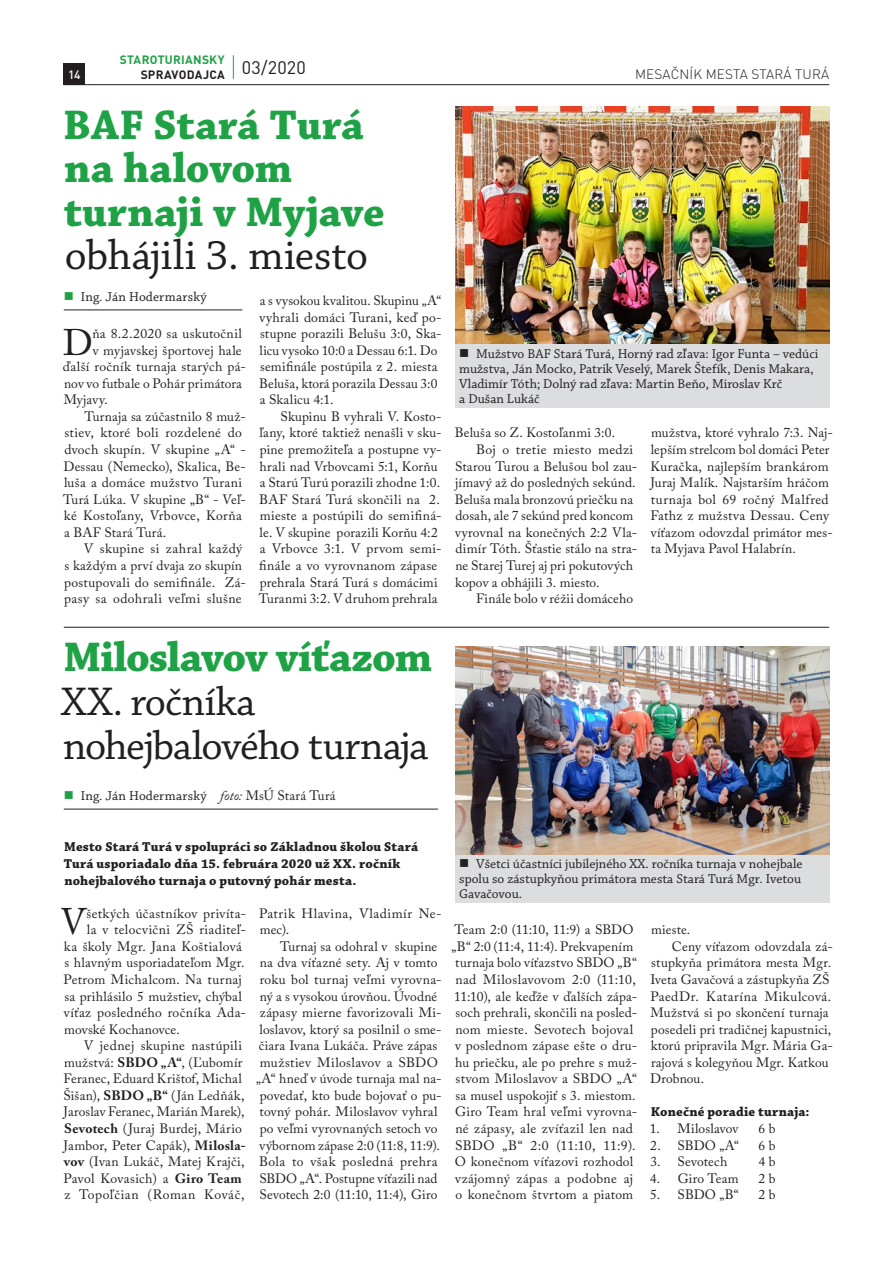
<style>
.page{position:relative;width:893px;height:1263px;background:#fff}
.page>*{position:absolute;margin:0;border:0;box-sizing:border-box;transform-origin:0 0}
.t1{font:700 43.5px/43.5px "Chaparral Pro";letter-spacing:-.015em;color:#1fa245}
.t2{font:43.5px "Chaparral Pro";letter-spacing:-.01em;color:#231f20}
.t3{font:42px/43.5px "Chaparral Pro";letter-spacing:-.02em;color:#231f20}
.t4{font:36.75px "Adobe Caslon Pro";color:#231f20}
.t5{font:13.5px/16.5px "Adobe Caslon Pro";letter-spacing:.015em;color:#231f20}
.t6{font:13.5px/15px "Chaparral Pro";color:#231f20}
.t7{font:700 13.5px/16.5px "Chaparral Pro";letter-spacing:.015em;color:#231f20}
.t8{font:13.5px/16.5px "Adobe Caslon Pro";letter-spacing:.035em;color:#231f20}
.t9{font:13.5px "Adobe Caslon Pro";letter-spacing:.04em;color:#231f20}
.t10{font:300 13.5px "DIN Pro";letter-spacing:.01em;color:#231f20}
.t11{font:700 12px/14.4px "DIN Pro";letter-spacing:.02em;color:#1fa245}
.t12{font:500 12px "DIN Pro";color:#fff}
.s1{color:#231f20}
.s2{color:#1fa245}
.s3{font-family:"Adobe Caslon Pro";font-style:italic}
.s4{font-family:"Adobe Caslon Pro"}
.s5{font-weight:700}
</style>
<div class="page">
<div style="left:64px;top:64px;width:21px;height:21px;background:#231f20"></div>
<hr style="left:64px;top:84px;width:765px;height:1px;background:#231f20">
<svg style="left:233px;top:55px;width:1px;height:24px"></svg>
<hr style="left:64px;top:310px;width:178px;height:1px;background:#231f20">
<hr style="left:64px;top:627px;width:765px;height:1px;background:#231f20">
<hr style="left:64px;top:809px;width:374px;height:1px;background:#231f20">
<img style="left:455px;top:106px;width:374px;height:238px">
<div style="left:455px;top:344px;width:374px;height:64px;background:#dcdddf"></div>
<div style="left:455px;top:854px;width:374px;height:49px;background:#dcdddf"></div>
<img style="left:455px;top:646px;width:374px;height:208px">
<p class="t11" style="left:141px;top:52px;width:167px;text-indent:-21px">STAROTURIANSKY<br><span class="s1">SPRAVODAJCA</span> <sup>03/2020</sup></p>
<h1 class="t1" style="left:63px;top:104px;width:323px">BAF Stará Turá na halovom turnaji v Myjave</h1>
<h1 class="t2" style="left:65px;top:231px;width:305px">obhájili 3. miesto</h1>
<p class="t6" style="left:64px;top:290px;width:144px"><span class="s2">■</span> Ing. Ján Hodermarský</p>
<h3 class="t4" style="left:63px;top:320px;width:31px">D</h3>
<p class="t5" style="left:92px;top:325px;width:151px">ňa 8.2.2020 sa uskutočnil</p>
<p class="t12" style="left:68px;top:67px;width:14px">14</p>
<p class="t10" style="left:635px;top:65px;width:195px">MESAČNÍK MESTA STARÁ TURÁ</p>
<p class="t5" style="left:259px;top:292px;width:184px">a s vysokou kvalitou. Skupinu „A“ vyhrali domáci Turani, keď po&shy;stupne porazili Belušu 3:0, Ska&shy;licu vysoko 10:0 a Dessau 6:1. Do semifinále postúpila z 2. miesta<br>Beluša, ktorá porazila Dessau 3:0 a Skalicu 4:1.</p>
<p class="t5" style="left:259px;top:408px;width:184px;text-indent:22px">Skupinu B vyhrali V. Kosto&shy;ľany, ktoré taktiež nenašli v sku&shy;pine premožiteľa a postupne vy&shy;hrali nad Vrbovcami 5:1, Korňu a Starú Turú porazili zhodne 1:0.<br>BAF Stará Turá skončili na 2. mieste a postúpili do semifiná&shy;le. V skupine porazili Korňu 4:2 a Vrbovce 3:1. V prvom semi&shy;finále a vo vyrovnanom zápase prehrala Stará Turá s domácimi<br>Turanmi 3:2. V druhom prehrala</p>
<p class="t5" style="left:93px;top:342px;width:151px">v myjavskej športovej hale</p>
<p class="t5" style="left:63px;top:358px;width:185px">ďalší ročník turnaja starých pá-</p>
<p class="t5" style="left:64px;top:375px;width:179px">nov vo futbale o Pohár primátora</p>
<p class="t5" style="left:64px;top:391px;width:46px">Myjavy.</p>
<p class="t5" style="left:85px;top:408px;width:163px">Turnaja sa zúčastnilo 8 muž-</p>
<p class="t5" style="left:64px;top:425px;width:179px">stiev, ktoré boli rozdelené do</p>
<p class="t5" style="left:64px;top:441px;width:183px">dvoch skupín. V skupine „A“ -</p>
<p class="t5" style="left:63px;top:458px;width:184px">Dessau (Nemecko), Skalica, Be-</p>
<p class="t5" style="left:64px;top:474px;width:179px">luša a domáce mužstvo Turani</p>
<p class="t5" style="left:63px;top:491px;width:184px">Turá Lúka. V skupine „B“ - Veľ-</p>
<p class="t5" style="left:64px;top:507px;width:179px">ké Kostoľany, Vrbovce, Korňa</p>
<p class="t5" style="left:64px;top:524px;width:103px">a BAF Stará Turá.</p>
<p class="t8" style="left:84px;top:540px;width:160px">V skupine si zahral každý</p>
<p class="t5" style="left:64px;top:557px;width:179px">s každým a prví dvaja zo skupín</p>
<p class="t5" style="left:64px;top:574px;width:183px">postupovali do semifinále. Zá-</p>
<p class="t5" style="left:64px;top:590px;width:179px">pasy sa odohrali veľmi slušne</p>
<p class="t6" style="left:459px;top:347px;width:361px">■ Mužstvo BAF Stará Turá, Horný rad zľava: Igor Funta – vedúci mužstva, Ján Mocko, Patrik Veselý, Marek Štefík, Denis Makara, Vladimír Tóth; Dolný rad zľava: Martin Beňo, Miroslav Krč<br>a Dušan Lukáč</p>
<p class="t5" style="left:455px;top:425px;width:162px">Beluša so Z. Kostoľanmi 3:0.</p>
<p class="t5" style="left:476px;top:441px;width:159px">Boj o tretie miesto medzi</p>
<p class="t5" style="left:455px;top:458px;width:184px">Starou Turou a Belušou bol zau-</p>
<p class="t5" style="left:455px;top:474px;width:182px">jímavý až do posledných sekúnd.</p>
<p class="t5" style="left:455px;top:491px;width:180px">Beluša mala bronzovú priečku na</p>
<p class="t5" style="left:456px;top:507px;width:179px">dosah, ale 7 sekúnd pred koncom</p>
<p class="t5" style="left:455px;top:524px;width:184px">vyrovnal na konečných 2:2 Vla-</p>
<p class="t5" style="left:456px;top:540px;width:183px">dimír Tóth. Šťastie stálo na stra-</p>
<p class="t5" style="left:455px;top:557px;width:179px">ne Starej Turej aj pri pokutových</p>
<p class="t5" style="left:455px;top:574px;width:146px">kopov a obhájili 3. miesto.</p>
<p class="t5" style="left:476px;top:590px;width:159px">Finále bolo v réžii domáceho</p>
<p class="t5" style="left:650px;top:425px;width:184px">mužstva, ktoré vyhralo 7:3. Naj&shy;lepším strelcom bol domáci Peter<br>Kuračka, najlepším brankárom<br>Juraj Malík. Najstarším hráčom turnaja bol 69 ročný Malfred<br>Fathz z mužstva Dessau. Ceny víťazom odovzdal primátor mes&shy;ta Myjava Pavol Halabrín.</p>
<h1 class="t1" style="left:63px;top:637px;width:370px">Miloslavov víťazom</h1>
<h2 class="t3" style="left:61px;top:682px;width:369px">XX. ročníka nohejbalového turnaja</h2>
<p class="t6" style="left:64px;top:789px;width:273px"><span class="s2">■</span> Ing. Ján Hodermarský <span class="s3">foto:</span> <span class="s4">MsÚ Stará Turá</span></p>
<p class="t7" style="left:64px;top:839px;width:356px">Mesto Stará Turá v spolupráci so Základnou školou Stará<br>Turá usporiadalo dňa 15. februára 2020 už XX. ročník nohejbalového turnaja o putovný pohár mesta.</p>
<h3 class="t4" style="left:61px;top:900px;width:27px">V</h3>
<p class="t8" style="left:86px;top:905px;width:161px">šetkých účastníkov privíta-</p>
<p class="t8" style="left:259px;top:905px;width:184px">Patrik Hlavina, Vladimír Ne&shy;mec).</p>
<p class="t5" style="left:256px;top:938px;width:187px;text-indent:24px">Turnaj sa odohral v skupine na dva víťazné sety. Aj v tomto roku bol turnaj veľmi vyrovna&shy;ný a s vysokou úrovňou. Úvodné zápasy mierne favorizovali Mi&shy;loslavov, ktorý sa posilnil o sme&shy;čiara Ivana Lukáča. Práve zápas mužstiev Miloslavov a SBDO „A“ hneď v úvode turnaja mal na&shy;povedať, kto bude bojovať o pu&shy;tovný pohár. Miloslavov vyhral po veľmi vyrovnaných setoch vo výbornom zápase 2:0 (11:8, 11:9).<br>Bola to však posledná prehra<br>SBDO „A“. Postupne víťazili nad<br>Sevotech 2:0 (11:10, 11:4), Giro</p>
<p class="t5" style="left:87px;top:921px;width:161px">la v telocvični ZŠ riaditeľ-</p>
<p class="t5" style="left:64px;top:938px;width:179px">ka školy Mgr. Jana Koštialová</p>
<p class="t5" style="left:64px;top:954px;width:182px">s hlavným usporiadateľom Mgr.</p>
<p class="t5" style="left:64px;top:971px;width:180px">Petrom Michalcom. Na turnaj</p>
<p class="t5" style="left:64px;top:987px;width:179px">sa prihlásilo 5 mužstiev, chýbal</p>
<p class="t5" style="left:64px;top:1004px;width:184px">víťaz posledného ročníka Ada-</p>
<p class="t5" style="left:64px;top:1021px;width:117px">movské Kochanovce.</p>
<p class="t5" style="left:84px;top:1037px;width:160px">V jednej skupine nastúpili</p>
<p class="t5" style="left:64px;top:1054px;width:180px">mužstvá: <span class="s5">SBDO „A“</span>, (Ľubomír</p>
<p class="t5" style="left:64px;top:1070px;width:180px">Feranec, Eduard Krištof, Michal</p>
<p class="t5" style="left:63px;top:1087px;width:183px">Šišan), <span class="s5">SBDO „B“</span> (Ján Ledňák,</p>
<p class="t5" style="left:64px;top:1103px;width:182px">Jaroslav Feranec, Marián Marek),</p>
<p class="t5" style="left:64px;top:1120px;width:179px"><span class="s5">Sevotech</span> (Juraj Burdej, Mário</p>
<p class="t5" style="left:64px;top:1136px;width:184px">Jambor, Peter Capák), <span class="s5">Milosla-</span></p>
<p class="t5" style="left:64px;top:1153px;width:182px"><span class="s5">vov</span> (Ivan Lukáč, Matej Krajči,</p>
<p class="t5" style="left:64px;top:1170px;width:180px">Pavol Kovasich) a <span class="s5">Giro Team</span></p>
<p class="t9" style="left:64px;top:1186px;width:182px">z Topoľčian (Roman Kováč,</p>
<p class="t6" style="left:459px;top:857px;width:345px;text-align:justify">■ Všetci účastníci jubilejného XX. ročníka turnaja v nohejbale spolu so zástupkyňou primátora mesta Stará Turá Mgr. Ivetou Gavačovou.</p>
<p class="t5" style="left:452px;top:921px;width:187px">Team 2:0 (11:10, 11:9) a SBDO „B“ 2:0 (11:4, 11:4). Prekvapením turnaja bolo víťazstvo SBDO „B“ nad Miloslavovom 2:0 (11:10,<br>11:10), ale keďže v ďalších zápa&shy;soch prehrali, skončili na posled&shy;nom mieste. Sevotech bojoval v poslednom zápase ešte o dru&shy;hu priečku, ale po prehre s muž&shy;stvom Miloslavov a SBDO „A“ sa musel uspokojiť s 3. miestom.<br>Giro Team hral veľmi vyrovna&shy;né zápasy, ale zvíťazil len nad<br>SBDO „B“ 2:0 (11:10, 11:9).<br>O konečnom víťazovi rozhodol vzájomný zápas a podobne aj o konečnom štvrtom a piatom</p>
<p class="t5" style="left:651px;top:921px;width:41px">mieste.</p>
<p class="t5" style="left:672px;top:938px;width:162px">Ceny víťazom odovzdala zá-</p>
<p class="t5" style="left:651px;top:954px;width:182px">stupkyňa primátora mesta Mgr.</p>
<p class="t5" style="left:650px;top:971px;width:181px">Iveta Gavačová a zástupkyňa ZŠ</p>
<p class="t9" style="left:650px;top:988px;width:182px">PaedDr. Katarína Mikulcová.</p>
<p class="t5" style="left:651px;top:1004px;width:180px">Mužstvá si po skončení turnaja</p>
<p class="t5" style="left:651px;top:1021px;width:182px">posedeli pri tradičnej kapustnici,</p>
<p class="t5" style="left:651px;top:1037px;width:183px">ktorú pripravila Mgr. Mária Ga-</p>
<p class="t5" style="left:651px;top:1054px;width:179px">rajová s kolegyňou Mgr. Katkou</p>
<p class="t5" style="left:650px;top:1070px;width:55px">Drobnou.</p>
<p class="t7" style="left:651px;top:1104px;width:160px">Konečné poradie turnaja:</p>
<p class="t5" style="left:650px;top:1120px;width:90px">1. Miloslavov</p>
<p class="t5" style="left:759px;top:1120px;width:18px">6 b</p>
<p class="t5" style="left:650px;top:1136px;width:90px">2. SBDO „A“</p>
<p class="t5" style="left:759px;top:1136px;width:18px">6 b</p>
<p class="t5" style="left:650px;top:1153px;width:78px">3. Sevotech</p>
<p class="t5" style="left:759px;top:1153px;width:18px">4 b</p>
<p class="t5" style="left:650px;top:1170px;width:90px">4. Giro Team</p>
<p class="t5" style="left:759px;top:1170px;width:18px">2 b</p>
<p class="t5" style="left:650px;top:1186px;width:90px">5. SBDO „B“</p>
<p class="t5" style="left:759px;top:1186px;width:18px">2 b</p>
</div>
